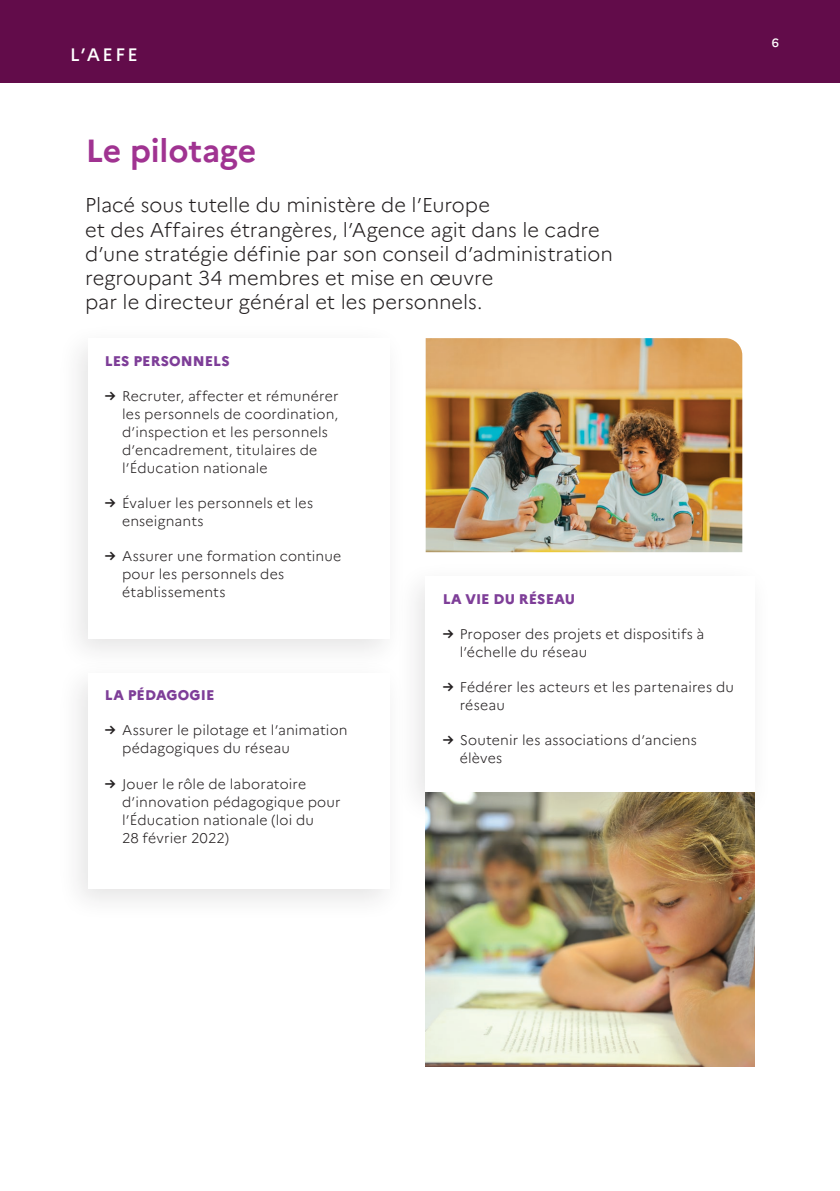
<style>
.page{position:relative;width:840px;height:1191px;background:#fff}
.page>*{position:absolute;margin:0;border:0;box-sizing:border-box;transform-origin:0 0}
.t1{font:700 32px "Marianne";letter-spacing:-.005em;color:#a03391}
.t2{font:300 20px/24px "Marianne";color:#231f20}
.t3{font:500 18px "Marianne";color:#fff}
.t4{font:300 14px/18px "Marianne";letter-spacing:.015em;color:#231f20}
.BULLET_POINT_PIOLOTA{font:800 14px "Marianne";letter-spacing:.01em;color:#7e3e98}
.t5{font:500 12px "Marianne";color:#fff}
.s1{font-weight:700}
</style>
<div class="page">
<div style="left:0;top:0;width:839px;height:82px;background:#620c4a"></div>
<div style="left:56px;top:322px;width:352px;height:351px;background:#231f20;opacity:.12"></div>
<div style="left:88px;top:338px;width:301px;height:300px;background:#fff"></div>
<div style="left:394px;top:560px;width:378px;height:266px;background:#fff"></div>
<div style="left:56px;top:657px;width:352px;height:265px;background:#231f20;opacity:.12"></div>
<div style="left:88px;top:673px;width:301px;height:215px;background:#fff"></div>
<img style="left:425px;top:792px;width:329px;height:274px">
<img style="left:425px;top:338px;width:316px;height:214px">
<p class="t3" style="left:70px;top:43px;width:69px">L’AEFE</p>
<p class="t1" style="left:86px;top:131px;width:172px">Le pilotage</p>
<p class="t2" style="left:85px;top:193px;width:529px">Placé sous tutelle du ministère de l’Europe<br>et des Affaires étrangères, l’Agence agit dans le cadre d’une stratégie définie par son conseil d’administration regroupant 34 membres et mise en œuvre<br>par le directeur général et les personnels.</p>
<p class="BULLET_POINT_PIOLOTA" style="left:105px;top:352px;width:126px">LES PERSONNELS</p>
<p class="t4" style="left:122px;top:387px;width:218px;text-indent:-17px"><span class="s1">→</span> Recruter, affecter et rémunérer les personnels de coordination, d’inspection et les personnels d’encadrement, titulaires de l’Éducation nationale</p>
<p class="t4" style="left:122px;top:494px;width:192px;text-indent:-17px"><span class="s1">→</span> Évaluer les personnels et les enseignants</p>
<p class="t4" style="left:122px;top:547px;width:221px;text-indent:-17px"><span class="s1">→</span> Assurer une formation continue pour les personnels des établissements</p>
<p class="BULLET_POINT_PIOLOTA" style="left:105px;top:687px;width:111px">LA PÉDAGOGIE</p>
<p class="t4" style="left:122px;top:721px;width:227px;text-indent:-17px"><span class="s1">→</span> Assurer le pilotage et l’animation pédagogiques du réseau</p>
<p class="t4" style="left:122px;top:774px;width:220px;text-indent:-17px"><span class="s1">→</span> Jouer le rôle de laboratoire d’innovation pédagogique pour l’Éducation nationale (loi du<br>28 février 2022)</p>
<p class="BULLET_POINT_PIOLOTA" style="left:442px;top:590px;width:134px">LA VIE DU RÉSEAU</p>
<p class="t4" style="left:459px;top:625px;width:246px;text-indent:-17px"><span class="s1">→</span> Proposer des projets et dispositifs à l’échelle du réseau</p>
<p class="t4" style="left:459px;top:678px;width:275px;text-indent:-17px"><span class="s1">→</span> Fédérer les acteurs et les partenaires du réseau</p>
<p class="t4" style="left:459px;top:731px;width:238px;text-indent:-17px"><span class="s1">→</span> Soutenir les associations d’anciens élèves</p>
<p class="t5" style="left:771px;top:35px;width:9px">6</p>
</div>
